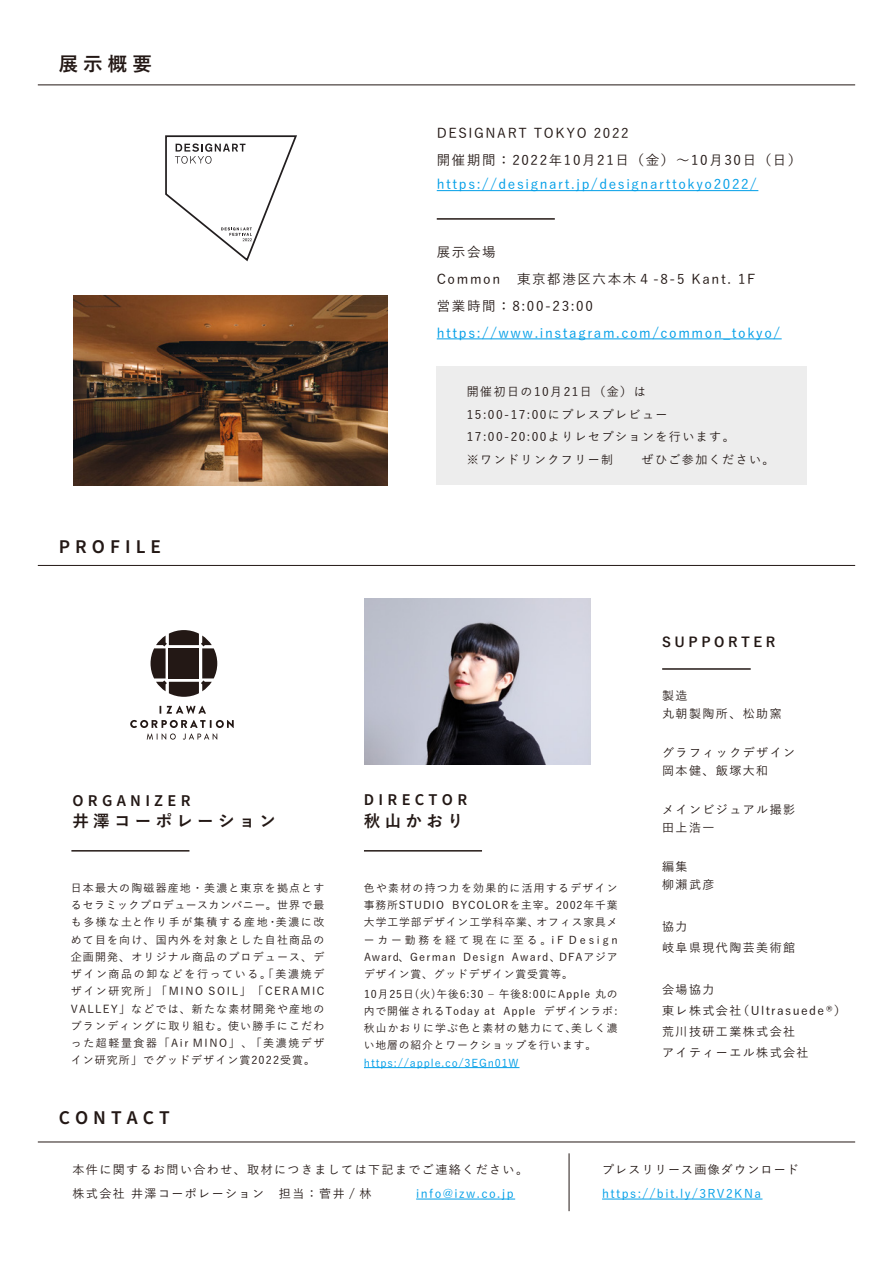
<style>
.page{position:relative;width:893px;height:1263px;background:#fff}
.page>*{position:absolute;margin:0;border:0;box-sizing:border-box;transform-origin:0 0}
.t1{font:600 19.5px "Source Sans Pro";letter-spacing:.26em;color:#231815}
.t2{font:700 19.5px "Yu Go";color:#231815}
.t3{font:600 16.5px "Source Sans Pro";letter-spacing:.26em;color:#231815}
.t4{font:700 16.5px "Yu Go";letter-spacing:.26em;color:#231815}
.t5{font:500 13.5px/27px "Yu Go";letter-spacing:.12em;color:#231815}
.t6{font:500 13.5px "Yu Go";letter-spacing:.12em;color:#009ee7}
.t7{font:700 13.5px "Yu Go";letter-spacing:.26em;color:#231815}
.t8{font:500 12px/18px "Yu Go";letter-spacing:.12em;color:#231815}
.t9{font:500 12px "Yu Go";letter-spacing:.12em;color:#009ee7}
.t10{font:500 12px "Yu Go";letter-spacing:.1em;color:#231815}
.t11{font:500 10.95px/17.2px "Yu Go";letter-spacing:.115em;color:#231815;text-align:justify}
.t12{font:500 10.8px/17.2px "Yu Go";letter-spacing:.08em;color:#231815;text-align:justify}
.t13{font:500 10.8px "Yu Go";letter-spacing:.08em;color:#009ee7}
</style>
<div class="page">
<div style="left:437px;top:366px;width:370px;height:118px;background:#ededed"></div>
<hr style="left:416px;top:1199px;width:99px;height:1px;background:#009ee7">
<hr style="left:602px;top:1199px;width:160px;height:1px;background:#009ee7">
<hr style="left:38px;top:1141px;width:817px;height:1px;background:#231815">
<hr style="left:38px;top:85px;width:817px;height:1px;background:#231815">
<hr style="left:38px;top:565px;width:817px;height:1px;background:#231815">
<hr style="left:71px;top:850px;width:118px;height:1px;background:#231815">
<hr style="left:437px;top:218px;width:118px;height:2px;background:#231815">
<hr style="left:364px;top:850px;width:118px;height:1px;background:#231815">
<hr style="left:662px;top:668px;width:89px;height:2px;background:#231815">
<img style="left:74px;top:296px;width:314px;height:189px">
<img style="left:364px;top:598px;width:227px;height:167px">
<hr style="left:437px;top:190px;width:321px;height:1px;background:#009ee7">
<svg style="left:167px;top:706px;width:39px;height:8px"></svg>
<svg style="left:151px;top:630px;width:66px;height:67px"></svg>
<svg style="left:130px;top:720px;width:104px;height:20px"></svg>
<hr style="left:364px;top:1067px;width:155px;height:1px;background:#009ee7">
<svg style="left:165px;top:135px;width:132px;height:127px"></svg>
<hr style="left:437px;top:338px;width:345px;height:1px;background:#009ee7">
<hr style="left:569px;top:1153px;width:1px;height:58px;background:#231815">
<h1 class="t2" style="left:59px;top:53px;width:95px">展示概要</h1>
<h1 class="t1" style="left:59px;top:533px;width:104px">PROFILE</h1>
<h2 class="t3" style="left:72px;top:789px;width:119px">ORGANIZER</h2>
<h2 class="t4" style="left:72px;top:811px;width:205px">井澤コーポレーション</h2>
<p class="t11" style="left:71px;top:878px;width:255px">日本最大の陶磁器産地・美濃と東京を拠点とするセラミックプロデュースカンパニー。世界で最も多様な土と作り手が集積する産地・美濃に改めて目を向け、国内外を対象とした自社商品の企画開発、オリジナル商品のプロデュース、デザイン商品の卸などを行っている。「美濃焼デザイン研究所」「MINO SOIL」「CERAMIC VALLEY」などでは、新たな素材開発や産地のブランディングに取り組む。使い勝手にこだわった超軽量食器「Air MINO」、「美濃焼デザイン研究所」でグッドデザイン賞2022受賞。</p>
<h1 class="t1" style="left:59px;top:1105px;width:113px">CONTACT</h1>
<p class="t5" style="left:437px;top:118px;width:366px">DESIGNART TOKYO 2022<br>開催期間：2022年10月21日（金）～10月30日（日）</p>
<p class="t6" style="left:437px;top:172px;width:321px">https://designart.jp/designarttokyo2022/</p>
<p class="t5" style="left:437px;top:237px;width:320px">展示会場<br>Common　東京都港区六本木４-8-5 Kant. 1F営業時間：8:00-23:00</p>
<p class="t6" style="left:437px;top:320px;width:345px">https://www.instagram.com/common_tokyo/</p>
<p class="t8" style="left:467px;top:379px;width:309px;line-height:22.5px">開催初日の10月21日（金）は<br>15:00-17:00にプレスプレビュー<br>17:00-20:00よりレセプションを行います。<br>※ワンドリンクフリー制　　ぜひご参加ください。</p>
<h2 class="t3" style="left:364px;top:789px;width:105px">DIRECTOR</h2>
<h2 class="t4" style="left:364px;top:811px;width:101px">秋山かおり</h2>
<p class="t12" style="left:364px;top:878px;width:255px">色や素材の持つ力を効果的に活用するデザイン事務所STUDIO BYCOLORを主宰。2002年千葉大学工学部デザイン工学科卒業、オフィス家具メーカー勤務を経て現在に至る。iF Design Award、German Design Award、DFAアジアデザイン賞、グッドデザイン賞受賞等。</p>
<p class="t12" style="left:364px;top:983px;width:255px">10月25日(火)午後6:30 ‒ 午後8:00にApple 丸の内で開催されるToday at Apple デザインラボ:秋山かおりに学ぶ色と素材の魅力にて、美しく濃い地層の紹介とワークショップを行います。</p>
<p class="t13" style="left:364px;top:1052px;width:156px">https://apple.co/3EGn01W</p>
<p class="t7" style="left:662px;top:634px;width:114px">SUPPORTER</p>
<p class="t8" style="left:662px;top:685px;width:121px">製造<br>丸朝製陶所、松助窯</p>
<p class="t8" style="left:662px;top:742px;width:134px">グラフィックデザイン岡本健、飯塚大和</p>
<p class="t8" style="left:662px;top:799px;width:134px">メインビジュアル撮影田上浩一</p>
<p class="t8" style="left:662px;top:856px;width:54px">編集<br>柳瀨武彦</p>
<p class="t8" style="left:662px;top:915px;width:134px;line-height:21px">協力<br>岐阜県現代陶芸美術館</p>
<p class="t8" style="left:662px;top:978px;width:186px;line-height:21px">会場協力<br>東レ株式会社（Ultrasuede®）荒川技研工業株式会社<br>アイティーエル株式会社</p>
<p class="t10" style="left:602px;top:1159px;width:198px">プレスリリース画像ダウンロード</p>
<p class="t8" style="left:72px;top:1157px;width:457px;line-height:23.4px">本件に関するお問い合わせ、取材につきましては下記までご連絡ください。株式会社 井澤コーポレーション　担当：菅井 / 林</p>
<p class="t9" style="left:416px;top:1182px;width:99px">info@izw.co.jp</p>
<p class="t9" style="left:602px;top:1182px;width:160px">https://bit.ly/3RV2KNa</p>
</div>
